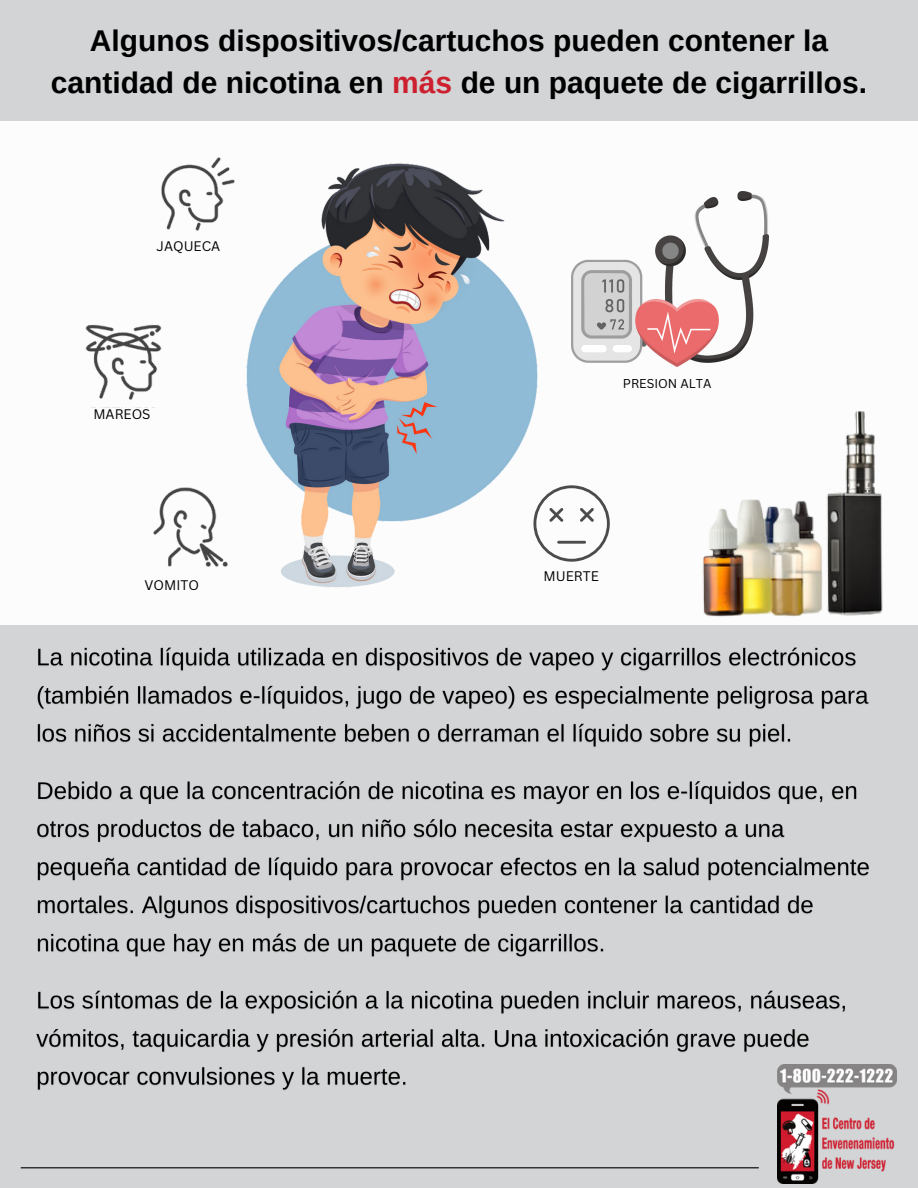
<style>
.page{position:relative;width:918px;height:1188px;background:#d2d4d5}
.page>*{position:absolute;margin:0;border:0;box-sizing:border-box;transform-origin:0 0}
.t1{font:700 30px/41.7px "Arimo";color:#000;text-align:center}
.t2{font:13.5px "Canva Sans";color:#000}
.t3{font:12.45px "Canva Sans";color:#000}
.s1{color:#cc202f}
</style>
<div class="page">
<div style="left:0;top:121px;width:918px;height:504px;background:#fcfcfc"></div>
<img style="left:246px;top:163px;width:292px;height:425px">
<svg style="left:533px;top:485px;width:77px;height:77px"></svg>
<img style="left:571px;top:191px;width:198px;height:175px">
<img style="left:161px;top:157px;width:74px;height:74px">
<img style="left:153px;top:487px;width:75px;height:80px">
<img style="left:85px;top:324px;width:77px;height:84px">
<img style="left:702px;top:411px;width:181px;height:206px">
<img style="left:36px;top:647px;width:833px;height:444px">
<img style="left:777px;top:1064px;width:119px;height:119px">
<hr style="left:21px;top:1167px;width:738px;height:1px;background:#000">
<p class="t1" style="left:51px;top:20px;width:818px">Algunos dispositivos/cartuchos pueden contener la cantidad de nicotina en <span class="s1">más</span> de un paquete de cigarrillos.</p>
<p class="t2" style="left:157px;top:236px;width:65px">JAQUECA</p>
<p class="t2" style="left:93px;top:405px;width:59px">MAREOS</p>
<p class="t2" style="left:145px;top:576px;width:56px">VOMITO</p>
<p class="t3" style="left:623px;top:374px;width:90px">PRESION ALTA</p>
<p class="t2" style="left:544px;top:567px;width:57px">MUERTE</p>
</div>
